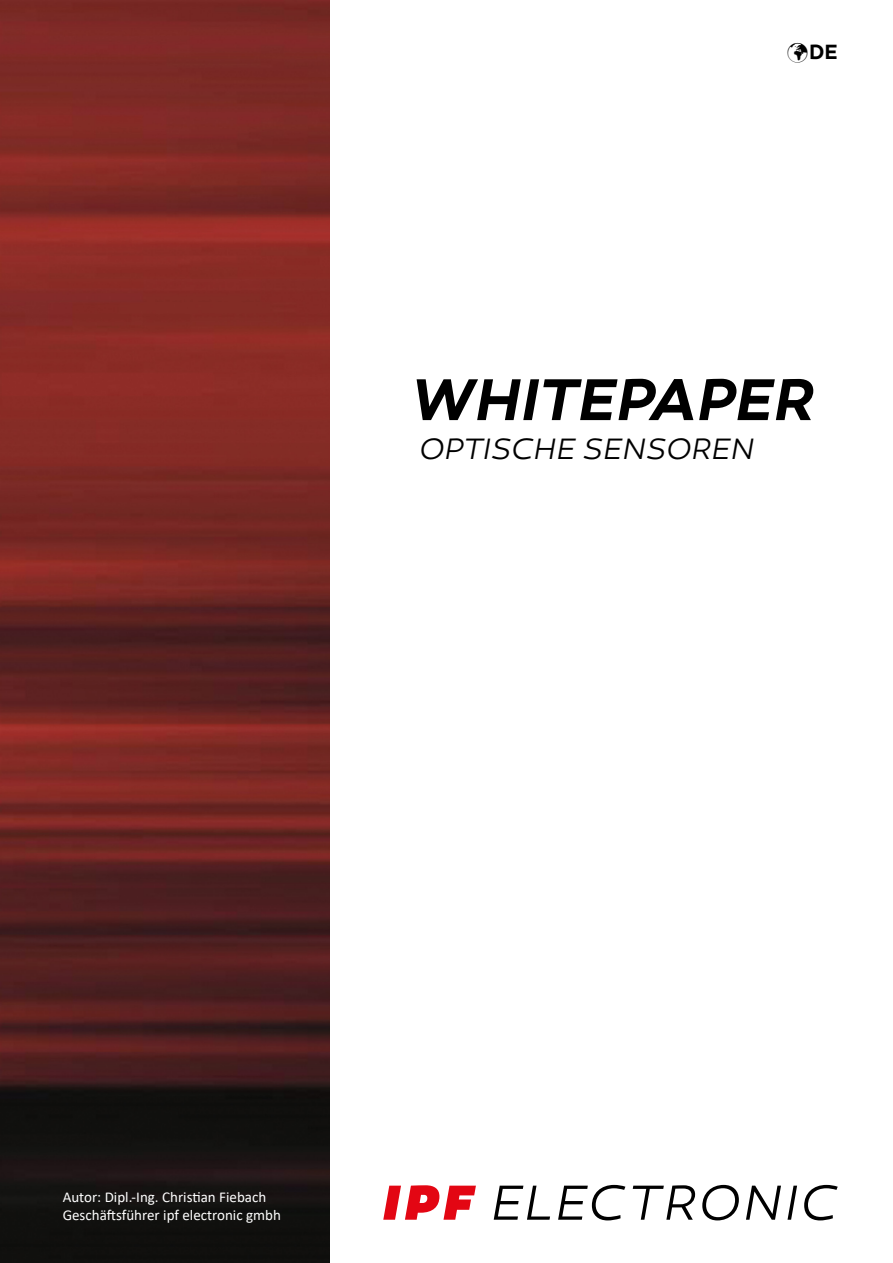
<style>
.page{position:relative;width:893px;height:1263px;background:#fff}
.page>*{position:absolute;margin:0;border:0;box-sizing:border-box;transform-origin:0 0}
.t1{font:italic 600 60px "Canaro";letter-spacing:.01em;color:#000}
.t2{font:italic 300 30px "Canaro";letter-spacing:.005em;color:#000}
.t3{font:600 21px "Canaro";color:#000}
.t4{font:15px/18px "Calibri";color:#fff}
</style>
<div class="page">
<img style="left:0;top:0;width:330px;height:1263px">
<svg style="left:494px;top:1185px;width:344px;height:35px"></svg>
<svg style="left:383px;top:1185px;width:93px;height:35px"></svg>
<h3 class="t3" style="left:787px;top:39px;width:52px">✓DE</h3>
<h1 class="t1" style="left:411px;top:363px;width:405px">WHITEPAPER</h1>
<h2 class="t2" style="left:419px;top:432px;width:337px">OPTISCHE SENSOREN</h2>
<p class="t4" style="left:63px;top:1187px;width:220px">Autor: Dipl.-Ing. Christian Fiebach<br>Geschäftsführer ipf electronic gmbh</p>
</div>
